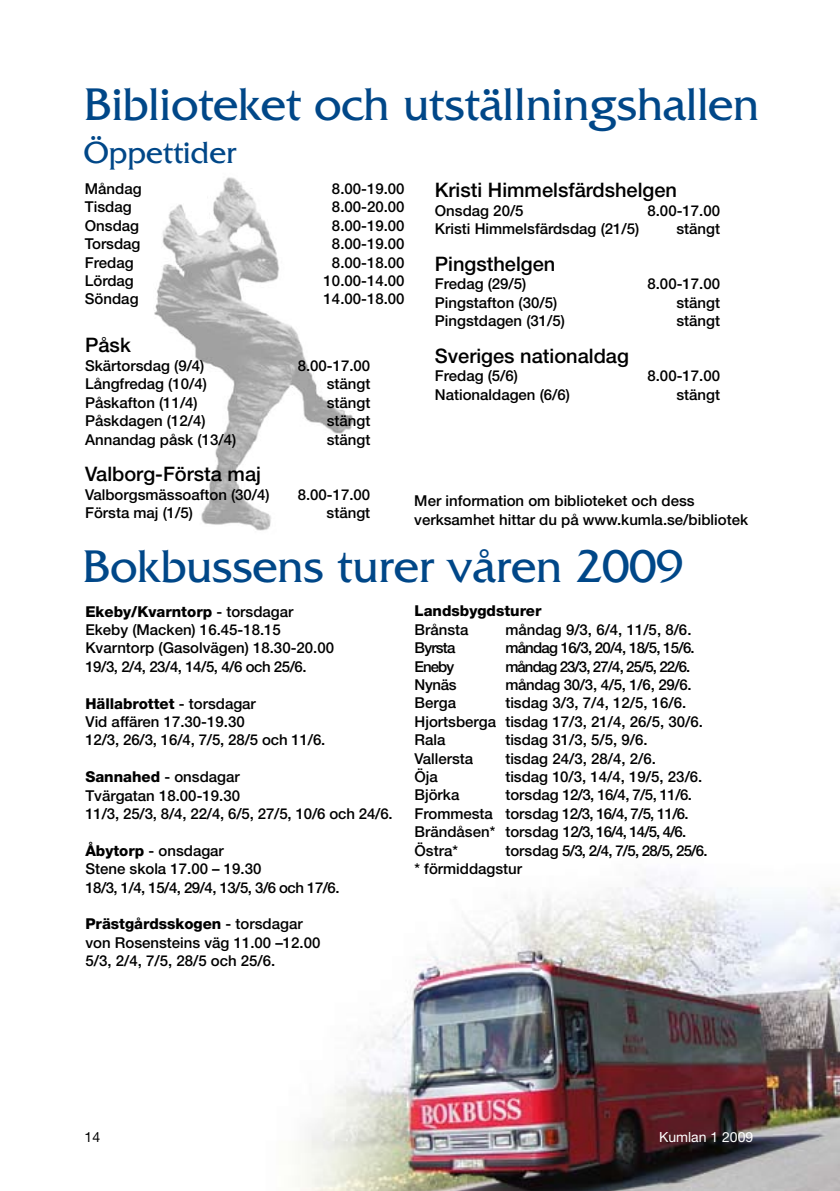
<style>
.page{position:relative;width:840px;height:1191px;background:#fff}
.page>*{position:absolute;margin:0;border:0;box-sizing:border-box;transform-origin:0 0}
.t1{font:48px "Friz Quadrata";color:#004788}
.t2{font:32px "Friz Quadrata";color:#004788}
.t3{font:500 20px "Helvetica Neue";color:#000}
.t4{font:500 15px/18.4px "Helvetica Neue";color:#000}
.t5{font:500 15px "Helvetica Neue";letter-spacing:-.05em;color:#000}
.t6{font:500 15px "Helvetica Neue";letter-spacing:-.06em;color:#000}
.t7{font:500 15px "Helvetica Neue";letter-spacing:-.02em;color:#000}
.t8{font:800 15px "Helvetica Neue";color:#000}
.t9{font:14px "Helvetica Neue";color:#fff}
.t10{font:14px "Helvetica Neue";color:#000}
.s1{font-weight:800}
</style>
<div class="page">
<img style="left:154px;top:177px;width:199px;height:354px">
<img style="left:298px;top:874px;width:541px;height:317px">
<h1 class="t1" style="left:84px;top:78px;width:676px">Biblioteket och utställningshallen</h1>
<h2 class="t2" style="left:84px;top:135px;width:154px">Öppettider</h2>
<h3 class="t3" style="left:434px;top:178px;width:243px">Kristi Himmelsfärdshelgen</h3>
<p class="t4" style="left:434px;top:201px;width:90px">Onsdag 20/5</p>
<p class="t4" style="left:647px;top:201px;width:74px">8.00-17.00</p>
<p class="t4" style="left:434px;top:219px;width:206px">Kristi Himmelsfärdsdag (21/5)</p>
<p class="t4" style="left:676px;top:219px;width:45px">stängt</p>
<h3 class="t3" style="left:434px;top:252px;width:122px">Pingsthelgen</h3>
<p class="t4" style="left:434px;top:275px;width:93px">Fredag (29/5)</p>
<p class="t4" style="left:647px;top:275px;width:74px">8.00-17.00</p>
<p class="t4" style="left:434px;top:293px;width:124px">Pingstafton (30/5)</p>
<p class="t4" style="left:676px;top:293px;width:45px">stängt</p>
<p class="t4" style="left:434px;top:311px;width:132px">Pingstdagen (31/5)</p>
<p class="t4" style="left:676px;top:311px;width:45px">stängt</p>
<h3 class="t3" style="left:434px;top:344px;width:195px">Sveriges nationaldag</h3>
<p class="t4" style="left:434px;top:367px;width:85px">Fredag (5/6)</p>
<p class="t4" style="left:647px;top:367px;width:74px">8.00-17.00</p>
<p class="t4" style="left:434px;top:385px;width:137px">Nationaldagen (6/6)</p>
<p class="t4" style="left:676px;top:385px;width:45px">stängt</p>
<p class="t4" style="left:85px;top:179px;width:58px">Måndag</p>
<p class="t4" style="left:332px;top:179px;width:74px">8.00-19.00</p>
<p class="t4" style="left:85px;top:198px;width:48px">Tisdag</p>
<p class="t4" style="left:332px;top:198px;width:74px">8.00-20.00</p>
<p class="t4" style="left:85px;top:216px;width:56px">Onsdag</p>
<p class="t4" style="left:332px;top:216px;width:74px">8.00-19.00</p>
<p class="t4" style="left:85px;top:234px;width:57px">Torsdag</p>
<p class="t4" style="left:332px;top:234px;width:74px">8.00-19.00</p>
<p class="t4" style="left:85px;top:253px;width:50px">Fredag</p>
<p class="t4" style="left:332px;top:253px;width:74px">8.00-18.00</p>
<p class="t4" style="left:85px;top:271px;width:50px">Lördag</p>
<p class="t4" style="left:323px;top:271px;width:82px">10.00-14.00</p>
<p class="t4" style="left:85px;top:290px;width:55px">Söndag</p>
<p class="t4" style="left:323px;top:290px;width:82px">14.00-18.00</p>
<h3 class="t3" style="left:85px;top:333px;width:47px">Påsk</h3>
<p class="t4" style="left:85px;top:356px;width:121px">Skärtorsdag (9/4)</p>
<p class="t4" style="left:297px;top:356px;width:74px">8.00-17.00</p>
<p class="t4" style="left:85px;top:374px;width:123px">Långfredag (10/4)</p>
<p class="t4" style="left:326px;top:374px;width:45px">stängt</p>
<p class="t4" style="left:85px;top:393px;width:114px">Påskafton (11/4)</p>
<p class="t4" style="left:326px;top:393px;width:45px">stängt</p>
<p class="t4" style="left:85px;top:411px;width:122px">Påskdagen (12/4)</p>
<p class="t4" style="left:326px;top:411px;width:45px">stängt</p>
<p class="t4" style="left:85px;top:430px;width:152px">Annandag påsk (13/4)</p>
<p class="t4" style="left:326px;top:430px;width:45px">stängt</p>
<h3 class="t3" style="left:85px;top:462px;width:177px">Valborg-Första maj</h3>
<p class="t4" style="left:85px;top:485px;width:186px">Valborgsmässoafton (30/4)</p>
<p class="t4" style="left:297px;top:485px;width:74px">8.00-17.00</p>
<p class="t4" style="left:85px;top:503px;width:109px">Första maj (1/5)</p>
<p class="t4" style="left:326px;top:503px;width:45px">stängt</p>
<p class="t4" style="left:414px;top:492px;width:335px">Mer information om biblioteket och dess verksamhet hittar du på www.kumla.se/bibliotek</p>
<h1 class="t1" style="left:82px;top:539px;width:602px">Bokbussens turer våren 2009</h1>
<p class="t4" style="left:85px;top:602px;width:250px"><span class="s1">Ekeby/Kvarntorp</span> - torsdagar<br>Ekeby (Macken) 16.45-18.15<br>Kvarntorp (Gasolvägen) 18.30-20.00<br>19/3, 2/4, 23/4, 14/5, 4/6 och 25/6.</p>
<p class="t4" style="left:85px;top:694px;width:241px"><span class="s1">Hällabrottet</span> - torsdagar<br>Vid affären 17.30-19.30<br>12/3, 26/3, 16/4, 7/5, 28/5 och 11/6.</p>
<p class="t4" style="left:85px;top:767px;width:309px"><span class="s1">Sannahed</span> - onsdagar<br>Tvärgatan 18.00-19.30<br>11/3, 25/3, 8/4, 22/4, 6/5, 27/5, 10/6 och 24/6.</p>
<p class="t4" style="left:85px;top:841px;width:255px"><span class="s1">Åbytorp</span> - onsdagar<br>Stene skola 17.00 – 19.30<br>18/3, 1/4, 15/4, 29/4, 13/5, 3/6 och 17/6.</p>
<p class="t4" style="left:85px;top:914px;width:236px"><span class="s1">Prästgårdsskogen</span> - torsdagar von Rosensteins väg 11.00 –12.00<br>5/3, 2/4, 7/5, 28/5 och 25/6.</p>
<p class="t8" style="left:414px;top:602px;width:128px">Landsbygdsturer</p>
<p class="t4" style="left:414px;top:620px;width:55px">Brånsta</p>
<p class="t4" style="left:505px;top:620px;width:187px">måndag 9/3, 6/4, 11/5, 8/6.</p>
<p class="t4" style="left:414px;top:638px;width:42px">Byrsta</p>
<p class="t5" style="left:505px;top:639px;width:191px">måndag 16/3, 20/4, 18/5, 15/6.</p>
<p class="t4" style="left:414px;top:657px;width:41px">Eneby</p>
<p class="t6" style="left:505px;top:657px;width:186px">måndag 23/3, 27/4, 25/5, 22/6.</p>
<p class="t4" style="left:414px;top:675px;width:44px">Nynäs</p>
<p class="t7" style="left:505px;top:675px;width:188px">måndag 30/3, 4/5, 1/6, 29/6.</p>
<p class="t4" style="left:414px;top:693px;width:43px">Berga</p>
<p class="t4" style="left:414px;top:693px;width:290px;text-indent:91px">tisdag 3/3, 7/4, 12/5, 16/6.<br>Hjortsberga tisdag 17/3, 21/4, 26/5, 30/6.<br>Rala</p>
<p class="t4" style="left:505px;top:730px;width:144px">tisdag 31/3, 5/5, 9/6.</p>
<p class="t4" style="left:414px;top:749px;width:60px">Vallersta</p>
<p class="t4" style="left:505px;top:749px;width:152px">tisdag 24/3, 28/4, 2/6.</p>
<p class="t4" style="left:414px;top:767px;width:25px">Öja</p>
<p class="t4" style="left:505px;top:767px;width:198px">tisdag 10/3, 14/4, 19/5, 23/6.</p>
<p class="t4" style="left:414px;top:786px;width:46px">Björka</p>
<p class="t4" style="left:414px;top:786px;width:279px;text-indent:91px">torsdag 12/3, 16/4, 7/5, 11/6.<br>Frommesta torsdag 12/3, 16/4, 7/5, 11/6.<br>Brändåsen* torsdag 12/3, 16/4, 14/5, 4/6.<br>Östra*</p>
<p class="t4" style="left:414px;top:841px;width:294px;text-indent:91px">torsdag 5/3, 2/4, 7/5, 28/5, 25/6. * förmiddagstur</p>
<p class="t10" style="left:84px;top:1129px;width:17px">14</p>
<p class="t9" style="left:658px;top:1129px;width:96px">Kumlan 1 2009</p>
</div>
